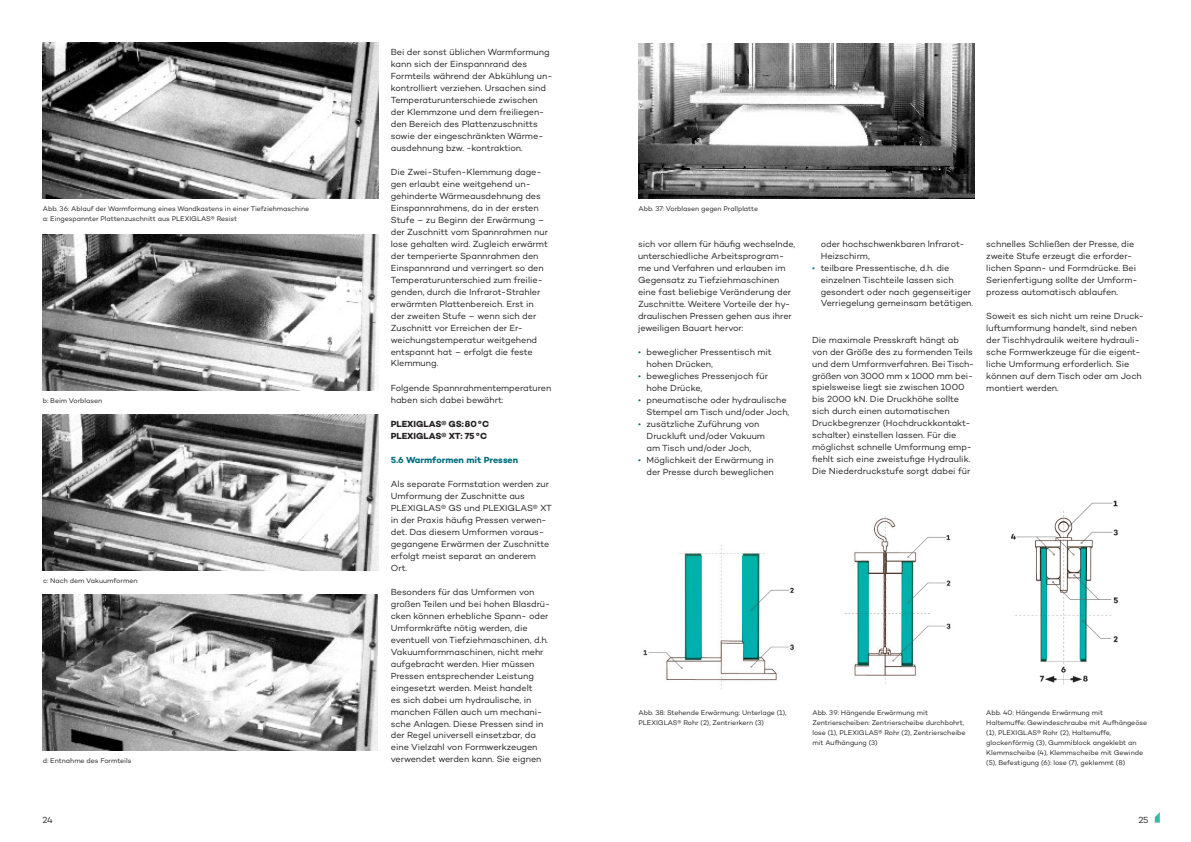
<style>
.page{position:relative;width:1191px;height:842px;background:#fff}
.page>*{position:absolute;margin:0;border:0;box-sizing:border-box;transform-origin:0 0}
.t1{font:9px/12px "Campton";letter-spacing:-.005em;color:#231f20}
.t2{font:700 9px/12px "Campton";color:#231f20}
.t3{font:700 9px "Campton";color:#01707e}
.t4{font:7px/10px "Campton";letter-spacing:-.005em;color:#231f20}
.s1{color:#01707e}
</style>
<div class="page">
<svg style="left:1154px;top:813px;width:5px;height:10px"></svg>
<img style="left:43px;top:43px;width:335px;height:156px">
<img style="left:43px;top:235px;width:336px;height:156px">
<img style="left:43px;top:415px;width:336px;height:156px">
<img style="left:43px;top:595px;width:334px;height:156px">
<img style="left:638px;top:44px;width:336px;height:155px">
<img style="left:643px;top:545px;width:151px;height:145px">
<img style="left:844px;top:516px;width:107px;height:168px">
<img style="left:1010px;top:500px;width:109px;height:185px">
<p class="t4" style="left:43px;top:203px;width:268px">Abb. 36: Ablauf der Warmformung eines Wandkastens in einer Tiefziehmaschine a: Eingespannter Plattenzuschnitt aus PLEXIGLAS® Resist</p>
<p class="t4" style="left:43px;top:395px;width:61px">b: Beim Vorblasen</p>
<p class="t4" style="left:43px;top:575px;width:96px">c: Nach dem Vakuumformen</p>
<p class="t4" style="left:43px;top:755px;width:90px">d: Entnahme des Formteils</p>
<p class="t1" style="left:391px;top:45px;width:163px">Bei der sonst üblichen Warmformung kann sich der Einspannrand des Formteils während der Abkühlung un&shy;kontrolliert verziehen. Ursachen sind Temperaturunterschiede zwischen der Klemmzone und dem freiliegen&shy;den Bereich des Plattenzuschnitts sowie der eingeschränkten Wärme&shy;ausdehnung bzw. -kontraktion.</p>
<p class="t1" style="left:391px;top:165px;width:159px">Die Zwei-Stufen-Klemmung dage&shy;gen erlaubt eine weitgehend un&shy;gehinderte Wärmeausdehnung des<br>Einspannrahmens, da in der ersten<br>Stufe – zu Beginn der Erwärmung – der Zuschnitt vom Spannrahmen nur lose gehalten wird. Zugleich erwärmt der temperierte Spannrahmen den<br>Einspannrand und verringert so den<br>Temperaturunterschied zum freilie&shy;genden, durch die Infrarot-Strahler erwärmten Plattenbereich. Erst in der zweiten Stufe – wenn sich der<br>Zuschnitt vor Erreichen der Er&shy;weichungstemperatur weitgehend entspannt hat – erfolgt die feste<br>Klemmung.</p>
<p class="t1" style="left:391px;top:381px;width:162px">Folgende Spannrahmentemperaturen haben sich dabei bewährt:</p>
<p class="t2" style="left:391px;top:417px;width:100px">PLEXIGLAS® GS:80°C<br>PLEXIGLAS® XT: 75°C</p>
<p class="t3" style="left:391px;top:454px;width:129px">5.6 Warmformen mit Pressen</p>
<p class="t1" style="left:391px;top:477px;width:163px">Als separate Formstation werden zur<br>Umformung der Zuschnitte aus<br>PLEXIGLAS® GS und PLEXIGLAS® XT in der Praxis häufig Pressen verwen&shy;det. Das diesem Umformen voraus&shy;gegangene Erwärmen der Zuschnitte erfolgt meist separat an anderem<br>Ort.</p>
<p class="t1" style="left:391px;top:585px;width:161px">Besonders für das Umformen von großen Teilen und bei hohen Blasdrü&shy;cken können erhebliche Spann- oder Umformkräfte nötig werden, die eventuell von Tiefziehmaschinen, d.h.<br>Vakuumformmaschinen, nicht mehr aufgebracht werden. Hier müssen Pressen entsprechender Leistung eingesetzt werden. Meist handelt<br>es sich dabei um hydraulische, in manchen Fällen auch um mechani&shy;sche Anlagen. Diese Pressen sind in der Regel universell einsetzbar, da eine Vielzahl von Formwerkzeugen verwendet werden kann. Sie eignen</p>
<p class="t4" style="left:638px;top:203px;width:121px">Abb. 37: Vorblasen gegen Prallplatte</p>
<p class="t1" style="left:638px;top:237px;width:159px">sich vor allem für häufig wechselnde, unterschiedliche Arbeitsprogram&shy;me und Verfahren und erlauben im Gegensatz zu Tiefziehmaschinen eine fast beliebige Veränderung der Zuschnitte. Weitere Vorteile der hy&shy;draulischen Pressen gehen aus ihrer jeweiligen Bauart hervor:</p>
<p class="t1" style="left:646px;top:345px;width:127px;text-indent:-9px"><span class="s1">•</span> beweglicher Pressentisch mit hohen Drücken,</p>
<p class="t1" style="left:646px;top:369px;width:123px;text-indent:-9px"><span class="s1">•</span> bewegliches Pressenjoch für hohe Drücke,</p>
<p class="t1" style="left:646px;top:393px;width:144px;text-indent:-9px"><span class="s1">•</span> pneumatische oder hydraulische<br>Stempel am Tisch und/oder Joch,</p>
<p class="t1" style="left:646px;top:417px;width:120px;text-indent:-9px"><span class="s1">•</span> zusätzliche Zuführung von<br>Druckluft und/oder Vakuum am Tisch und/oder Joch,</p>
<p class="t1" style="left:638px;top:453px;width:137px;text-align:right"><span class="s1">•</span> Möglichkeit der Erwärmung in der Presse durch beweglichen</p>
<p class="t1" style="left:820px;top:237px;width:145px">oder hochschwenkbaren lnfrarot-<br>Heizschirm,</p>
<p class="t1" style="left:820px;top:261px;width:154px;text-indent:-9px"><span class="s1">•</span> teilbare Pressentische, d.h. die einzelnen Tischteile lassen sich gesondert oder nach gegenseitiger Verriegelung gemeinsam betätigen.</p>
<p class="t1" style="left:812px;top:333px;width:164px">Die maximale Presskraft hängt ab von der Größe des zu formenden Teils und dem Umformverfahren. Bei Tisch&shy;größen von 3000 mm x 1000 mm bei&shy;spielsweise liegt sie zwischen 1000 bis 2000 kN. Die Druckhöhe sollte sich durch einen automatischen Druckbegrenzer (Hochdruckkontakt&shy;schalter) einstellen lassen. Für die möglichst schnelle Umformung emp&shy;fiehlt sich eine zweistufige Hydraulik.<br>Die Niederdruckstufe sorgt dabei für</p>
<p class="t1" style="left:986px;top:237px;width:153px">schnelles Schließen der Presse, die zweite Stufe erzeugt die erforder&shy;lichen Spann- und Formdrücke. Bei Serienfertigung sollte der Umform&shy;prozess automatisch ablaufen.</p>
<p class="t1" style="left:986px;top:309px;width:159px">Soweit es sich nicht um reine Druck&shy;luftumformung handelt, sind neben der Tischhydraulik weitere hydrauli&shy;sche Formwerkzeuge für die eigent&shy;liche Umformung erforderlich. Sie können auf dem Tisch oder am Joch montiert werden.</p>
<p class="t4" style="left:638px;top:707px;width:150px">Abb. 38: Stehende Erwärmung: Unterlage (1),<br>PLEXIGLAS® Rohr (2), Zentrierkern (3)</p>
<p class="t4" style="left:812px;top:707px;width:155px">Abb. 39: Hängende Erwärmung mit Zentrierscheiben: Zentrierscheibe durchbohrt, lose (1), PLEXIGLAS® Rohr (2), Zentrierscheibe mit Aufhängung (3)</p>
<p class="t4" style="left:986px;top:707px;width:162px">Abb. 40: Hängende Erwärmung mit<br>Haltemuffe: Gewindeschraube mit Aufhängeöse (1), PLEXIGLAS® Rohr (2), Haltemuffe, glockenförmig (3), Gummiblock angeklebt an Klemmscheibe (4), Klemmscheibe mit Gewinde (5), Befestigung (6): lose (7), geklemmt (8)</p>
<p class="t1" style="left:43px;top:813px;width:12px">24</p>
<p class="t1" style="left:1138px;top:813px;width:12px">25</p>
</div>
